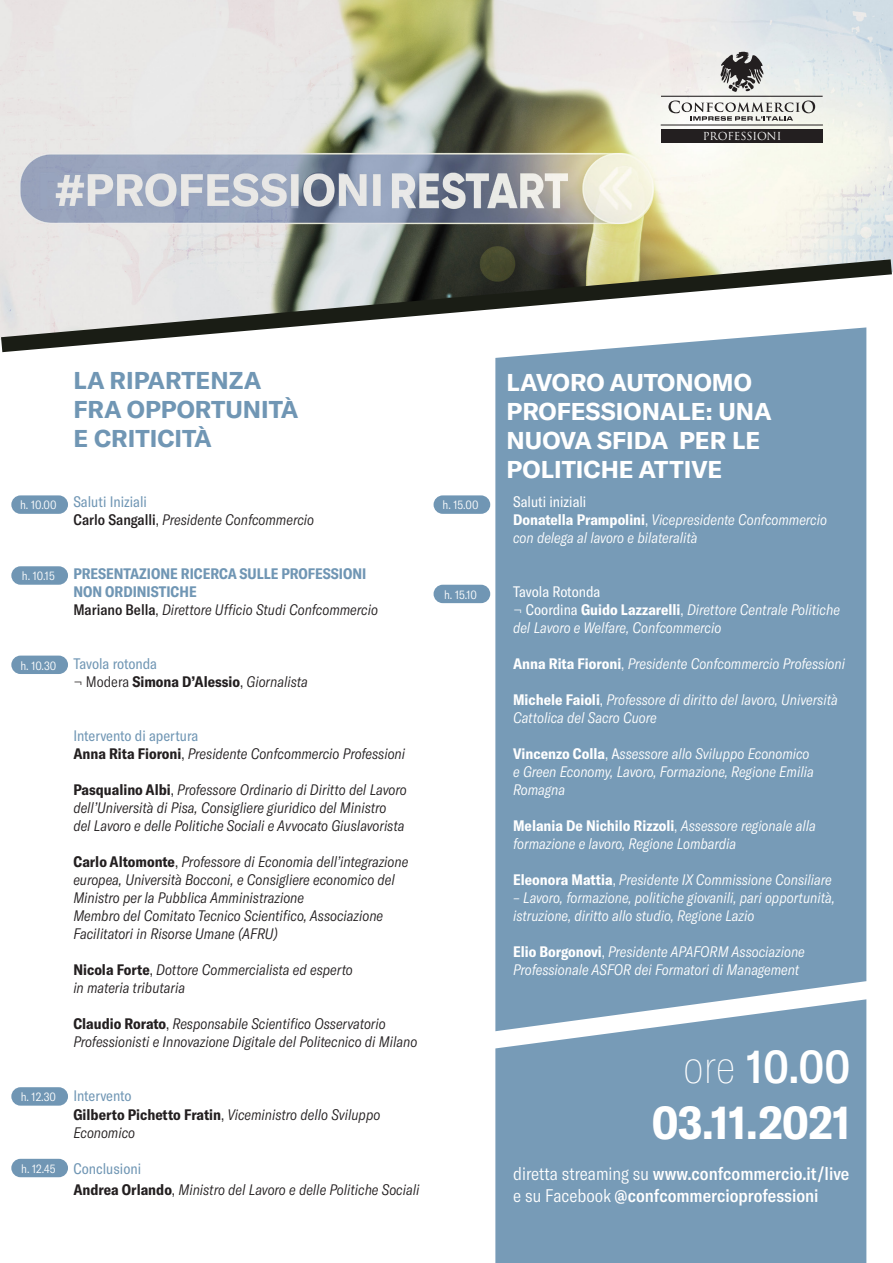
<style>
.page{position:relative;width:893px;height:1263px;background:#fff}
.page>*{position:absolute;margin:0;border:0;box-sizing:border-box;transform-origin:0 0}
.t1{font:700 condensed 46.5px "GT America";color:#fff}
.t2{font:500 condensed 46.5px "GT America";color:#fff}
.t3{font:700 24px/28.8px "GT America";color:#fff}
.t4{font:700 24px "GT America";color:#7096b4}
.t5{font:500 condensed 18px "GT America";color:#fff}
.t6{font:italic 300 condensed 15px/18px "GT America";color:#231f20}
.t7{font:italic 300 condensed 15px/18px "GT America";color:#fff}
.t8{font:condensed 15px "GT America";color:#7096b4}
.t9{font:700 condensed 15px "GT America";color:#7096b4}
.t10{font:700 condensed 15px "GT America";color:#231f20}
.t11{font:condensed 15px "GT America";color:#fff}
.t12{font:300 condensed 12px "GT America";color:#fff}
.t13{font:10.8px "Trajan Pro";color:#fff}
.s1{font-weight:500;font-style:normal}
.s2{font-style:normal}
.s3{font-weight:100;font-stretch:normal}
.s4{font-weight:300}
.s5{font-weight:300;font-style:italic}
.s6{font-weight:700;font-style:normal}
.s7{font-weight:100;font-style:normal;font-stretch:normal}
.s8{font-weight:400;font-style:normal}
.s9{font-weight:200}
</style>
<div class="page">
<img style="left:0;top:0;width:893px;height:251px">
<div style="left:495px;top:361px;width:371px;height:638px;background:#779bb7"></div>
<svg style="left:0;top:251px;width:893px;height:110px"></svg>
<div style="left:11px;top:495px;width:57px;height:19px;background:#7096b4;border-radius:9px"></div>
<div style="left:11px;top:566px;width:57px;height:19px;background:#7096b4;border-radius:9px"></div>
<div style="left:11px;top:656px;width:57px;height:18px;background:#7096b4;border-radius:9px"></div>
<div style="left:11px;top:1087px;width:57px;height:19px;background:#7096b4;border-radius:9px"></div>
<div style="left:11px;top:1159px;width:57px;height:18px;background:#7096b4;border-radius:9px"></div>
<div style="left:434px;top:495px;width:56px;height:19px;background:#7096b4;border-radius:9px"></div>
<div style="left:495px;top:999px;width:371px;height:264px;background:#779bb7"></div>
<svg style="left:721px;top:52px;width:43px;height:40px;background:#7e7c7c"></svg>
<svg style="left:668px;top:101px;width:147px;height:20px"></svg>
<hr style="left:661px;top:96px;width:162px;height:1px;background:#231f20">
<hr style="left:661px;top:125px;width:162px;height:1px;background:#231f20">
<div style="left:661px;top:129px;width:162px;height:13px;background:#231f20"></div>
<div style="left:434px;top:585px;width:56px;height:18px;background:#7096b4;border-radius:9px"></div>
<p class="t13" style="left:703px;top:129px;width:80px">PROFESSIONI</p>
<p class="t4" style="left:73px;top:365px;width:189px">LA RIPARTENZA</p>
<p class="t4" style="left:73px;top:394px;width:227px">FRA OPPORTUNITÀ</p>
<p class="t4" style="left:73px;top:423px;width:140px">E CRITICITÀ</p>
<p class="t12" style="left:20px;top:498px;width:38px">h. 10.00</p>
<p class="t12" style="left:22px;top:569px;width:34px">h. 10.15</p>
<p class="t12" style="left:20px;top:658px;width:37px">h. 10.30</p>
<p class="t12" style="left:21px;top:1090px;width:37px">h. 12.30</p>
<p class="t12" style="left:21px;top:1162px;width:36px">h. 12.45</p>
<p class="t8" style="left:73px;top:493px;width:75px">Saluti Iniziali</p>
<p class="t6" style="left:73px;top:511px;width:242px"><span class="s1">Carlo Sangalli</span><span class="s2">,</span> Presidente Confcommercio</p>
<p class="t9" style="left:73px;top:565px;width:295px">PRESENTAZIONE RICERCA SULLE PROFESSIONI</p>
<p class="t9" style="left:73px;top:583px;width:125px">NON ORDINISTICHE</p>
<p class="t6" style="left:73px;top:601px;width:306px"><span class="s1">Mariano Bella</span><span class="s2">,</span> Direttore Ufficio Studi Confcommercio</p>
<p class="t8" style="left:73px;top:655px;width:85px">Tavola rotonda</p>
<p class="t10" style="left:73px;top:673px;width:236px"><span class="s3">¬</span> <span class="s4">Modera</span> Simona D’Alessio<span class="s4">,</span> <span class="s5">Giornalista</span></p>
<p class="t8" style="left:73px;top:727px;width:126px">Intervento di apertura</p>
<p class="t6" style="left:73px;top:745px;width:333px"><span class="s6">Anna Rita Fioroni</span><span class="s2">,</span> Presidente Confcommercio Professioni</p>
<p class="t6" style="left:73px;top:781px;width:335px"><span class="s6">Pasqualino Albi</span><span class="s2">,</span> Professore Ordinario di Diritto del Lavoro dell’Università di Pisa, Consigliere giuridico del Ministro</p>
<p class="t6" style="left:73px;top:817px;width:333px">del Lavoro e delle Politiche Sociali e Avvocato Giuslavorista</p>
<p class="t6" style="left:73px;top:853px;width:336px"><span class="s6">Carlo Altomonte</span><span class="s2">,</span> Professore di Economia dell’integrazione europea, Università Bocconi, e Consigliere economico del<br>Ministro per la Pubblica Amministrazione</p>
<p class="t6" style="left:73px;top:907px;width:311px">Membro del Comitato Tecnico Scientifico, Associazione<br>Facilitatori in Risorse Umane (AFRU)</p>
<p class="t6" style="left:73px;top:961px;width:281px"><span class="s6">Nicola Forte</span><span class="s2">,</span> Dottore Commercialista ed esperto</p>
<p class="t6" style="left:73px;top:979px;width:113px">in materia tributaria</p>
<p class="t6" style="left:73px;top:1015px;width:345px"><span class="s6">Claudio Rorato</span><span class="s2">,</span> Responsabile Scientifico Osservatorio<br>Professionisti e Innovazione Digitale del Politecnico di Milano</p>
<p class="t8" style="left:73px;top:1087px;width:60px">Intervento</p>
<p class="t6" style="left:73px;top:1105px;width:308px"><span class="s6">Gilberto Pichetto Fratin</span><span class="s2">,</span> Viceministro dello Sviluppo<br>Economico</p>
<p class="t8" style="left:73px;top:1159px;width:69px">Conclusioni</p>
<p class="t6" style="left:73px;top:1181px;width:348px"><span class="s6">Andrea Orlando</span><span class="s2">,</span> Ministro del Lavoro e delle Politiche Sociali</p>
<p class="t12" style="left:443px;top:498px;width:37px">h. 15.00</p>
<p class="t12" style="left:444px;top:588px;width:34px">h. 15.10</p>
<p class="t3" style="left:507px;top:368px;width:267px">LAVORO AUTONOMO<br>PROFESSIONALE: UNA<br>NUOVA SFIDA PER LE<br>POLITICHE ATTIVE</p>
<p class="t11" style="left:513px;top:493px;width:75px">Saluti iniziali</p>
<p class="t7" style="left:513px;top:511px;width:315px"><span class="s6">Donatella Prampolini</span><span class="s2">,</span> Vicepresidente Confcommercio con delega al lavoro e bilateralità</p>
<p class="t11" style="left:513px;top:583px;width:89px">Tavola Rotonda</p>
<p class="t7" style="left:513px;top:601px;width:328px"><span class="s7">¬</span> <span class="s8">Coordina</span> <span class="s6">Guido Lazzarelli</span><span class="s2">,</span> Direttore Centrale Politiche del Lavoro e Welfare, Confcommercio</p>
<p class="t7" style="left:513px;top:655px;width:333px"><span class="s6">Anna Rita Fioroni</span><span class="s2">,</span> Presidente Confcommercio Professioni</p>
<p class="t7" style="left:513px;top:691px;width:326px"><span class="s6">Michele Faioli</span><span class="s2">,</span> Professore di diritto del lavoro, Università<br>Cattolica del Sacro Cuore</p>
<p class="t7" style="left:513px;top:745px;width:302px"><span class="s6">Vincenzo Colla</span><span class="s2">,</span> <span class="s8">A</span>ssessore allo Sviluppo Economico e Green Economy, Lavoro, Formazione, Regione Emilia<br>Romagna</p>
<p class="t7" style="left:513px;top:817px;width:304px"><span class="s6">Melania De Nichilo Rizzoli</span><span class="s2">,</span> Assessore regionale alla formazione e lavoro, Regione Lombardia</p>
<p class="t7" style="left:513px;top:871px;width:320px"><span class="s6">Eleonora Mattia</span><span class="s2">,</span> Presidente IX Commissione Consiliare</p>
<p class="t7" style="left:513px;top:889px;width:323px">– Lavoro, formazione, politiche giovanili, pari opportunità, istruzione, diritto allo studio, Regione Lazio</p>
<p class="t7" style="left:513px;top:943px;width:293px"><span class="s6">Elio Borgonovi</span><span class="s2">,</span> Presidente APAFORM Associazione<br>Professionale ASFOR dei Formatori di Management</p>
<p class="t2" style="left:683px;top:1039px;width:169px"><span class="s9">ore</span> 10.00</p>
<p class="t1" style="left:652px;top:1094px;width:200px">03.11.2021</p>
<p class="t5" style="left:513px;top:1163px;width:338px"><span class="s4">diretta streaming su</span> www.confcommercio.it/live</p>
<p class="t5" style="left:513px;top:1184px;width:307px"><span class="s4">e su Facebook</span> @confcommercioprofessioni</p>
</div>
